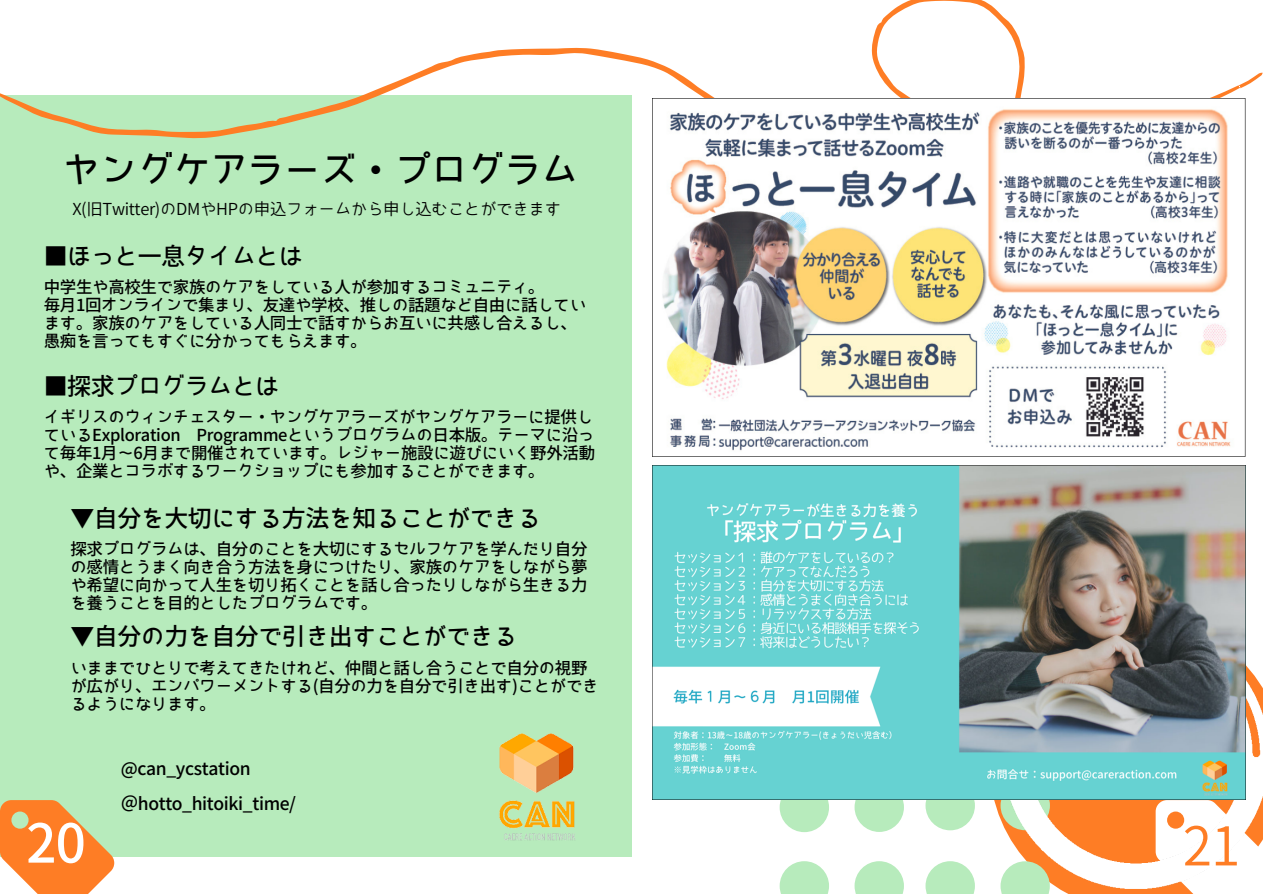
<style>
.page{position:relative;width:1263px;height:894px;background:#fff}
.page>*{position:absolute;margin:0;border:0;box-sizing:border-box;transform-origin:0 0}
.t1{font:700 53.4px "Bokutachino Gothic 2";color:#fff}
.t2{font:53.4px "Bokutachino Gothic 2";color:#fe7d25}
.t3{font:700 37.5px "Bokutachino Gothic 2";letter-spacing:-.02em;color:#000}
.t4{font:700 24px "Bokutachino Gothic 2";letter-spacing:-.02em;color:#000}
.t5{font:700 17.55px "Bokutachino Gothic 2";letter-spacing:-.02em;color:#000}
.t6{font:700 16.5px/18px "Bokutachino Gothic 2";letter-spacing:-.02em;color:#000}
.t7{font:16.5px "Bokutachino Gothic 2";letter-spacing:-.02em;color:#000}
</style>
<div class="page">
<div style="left:0;top:96px;width:631px;height:761px;background:#b7ebbc"></div>
<svg style="left:780px;top:799px;width:270px;height:94px"></svg>
<svg style="left:0;top:800px;width:114px;height:93px"></svg>
<svg style="left:1156px;top:889px;width:37px;height:4px"></svg>
<img style="left:1002px;top:665px;width:261px;height:224px">
<svg style="left:0;top:0;width:1262px;height:180px"></svg>
<img style="left:652px;top:98px;width:594px;height:359px">
<img style="left:499px;top:733px;width:76px;height:108px">
<img style="left:652px;top:465px;width:594px;height:334px">
<p class="t3" style="left:63px;top:150px;width:516px">ヤングケアラーズ・プログラム</p>
<p class="t7" style="left:72px;top:200px;width:490px">X(旧Twitter)のDMやHPの申込フォームから申し込むことができます</p>
<p class="t4" style="left:44px;top:244px;width:261px">■ほっと一息タイムとは</p>
<p class="t6" style="left:44px;top:277px;width:503px">中学生や高校生で家族のケアをしている人が参加するコミュニティ。</p>
<p class="t6" style="left:44px;top:295px;width:544px">毎月1回オンラインで集まり、友達や学校、推しの話題など自由に話しています。家族のケアをしている人同士で話すからお互いに共感し合えるし、</p>
<p class="t6" style="left:44px;top:331px;width:325px">愚痴を言ってもすぐに分かってもらえます。</p>
<p class="t4" style="left:44px;top:374px;width:237px">■探求プログラムとは</p>
<p class="t6" style="left:44px;top:407px;width:553px;text-align:justify">イギリスのウィンチェスター・ヤングケアラーズがヤングケアラーに提供しているExploration Programmeというプログラムの日本版。テーマに沿って毎年1月～6月まで開催されています。レジャー施設に遊びにいく野外活動や、企業とコラボするワークショップにも参加することができます。</p>
<p class="t4" style="left:70px;top:506px;width:472px">▼自分を大切にする方法を知ることができる</p>
<p class="t6" style="left:70px;top:539px;width:519px">探求プログラムは、自分のことを大切にするセルフケアを学んだり自分の感情とうまく向き合う方法を身につけたり、家族のケアをしながら夢や希望に向かって人生を切り拓くことを話し合ったりしながら生きる力を養うことを目的としたプログラムです。</p>
<p class="t4" style="left:70px;top:623px;width:449px">▼自分の力を自分で引き出すことができる</p>
<p class="t6" style="left:70px;top:658px;width:530px">いままでひとりで考えてきたけれど、仲間と話し合うことで自分の視野が広がり、エンパワーメントする(自分の力を自分で引き出す)ことができるようになります。</p>
<p class="t5" style="left:121px;top:759px;width:131px">@can_ycstation</p>
<p class="t5" style="left:121px;top:794px;width:177px">＠hotto_hitoiki_time/</p>
<p class="t1" style="left:26px;top:815px;width:61px">20</p>
<p class="t2" style="left:1183px;top:818px;width:59px">21</p>
</div>
